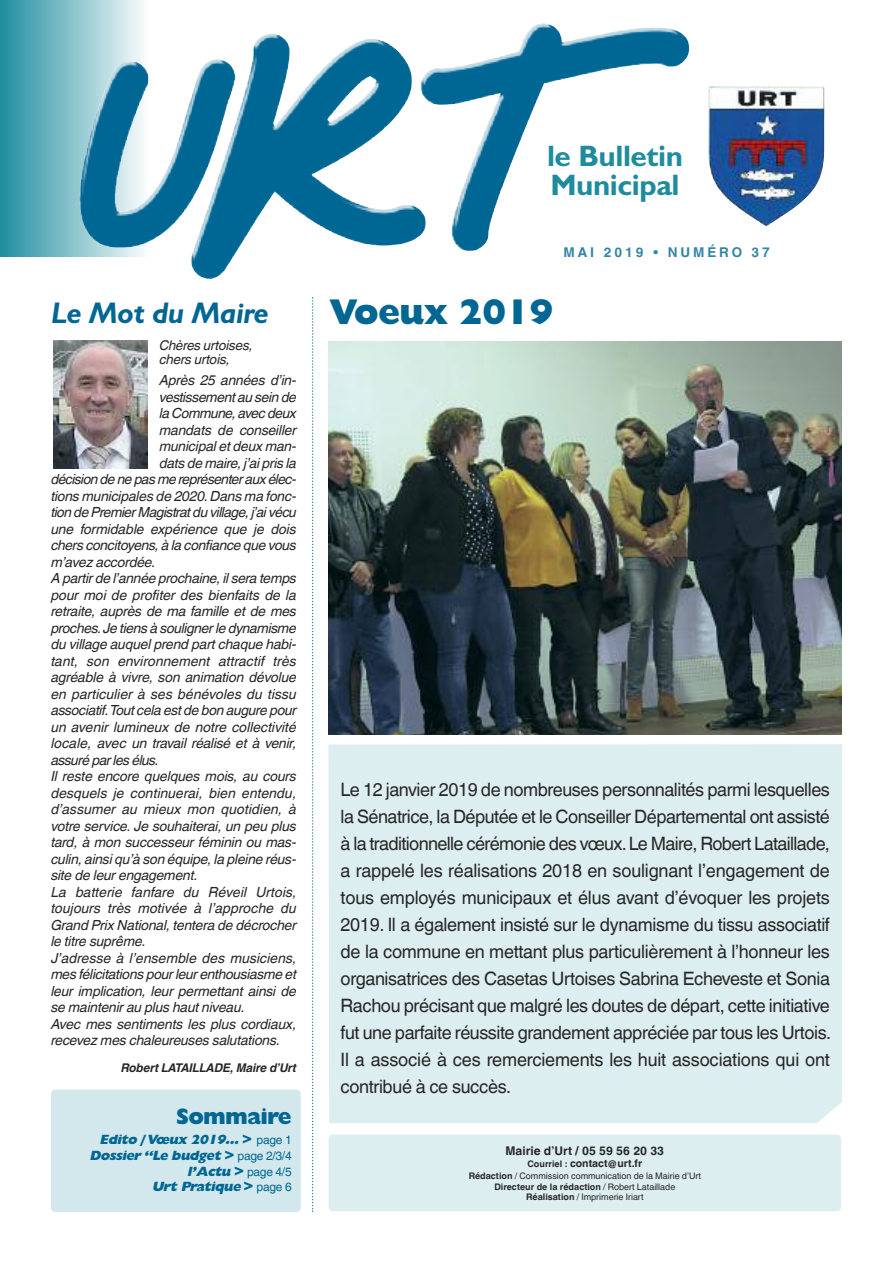
<style>
.page{position:relative;width:893px;height:1263px;background:#fff}
.page>*{position:absolute;margin:0;border:0;box-sizing:border-box;transform-origin:0 0}
.t1{font:800 36px "Gill Sans Std";letter-spacing:-.025em;color:#006693}
.t2{font:italic 700 30px "Gill Sans Std";letter-spacing:-.015em;color:#006693}
.t3{font:700 29.7px/29.7px "Gill Sans Std";letter-spacing:-.015em;color:#1e8c9e}
.t4{font:800 22.5px "Gill Sans Std";letter-spacing:-.035em;color:#006693}
.t5{font:18.45px/27px "Helvetica World";letter-spacing:-.01em;color:#272627;text-align:justify}
.t6{font:italic 13.95px "Helvetica World";letter-spacing:-.015em;color:#272627}
.t7{font:italic 13.95px "Helvetica World";letter-spacing:.005em;color:#272627}
.t8{font:italic 13.95px "Helvetica World";letter-spacing:-.04em;color:#272627}
.t9{font:italic 13.95px "Helvetica World";letter-spacing:-.045em;color:#272627}
.t10{font:italic 13.95px "Helvetica World";letter-spacing:-.035em;color:#272627}
.t11{font:italic 800 13.5px/15.8px "Gill Sans Std";color:#006693;text-align:right}
.t12{font:italic 13.5px/14.2px "Helvetica World";letter-spacing:-.015em;color:#272627}
.t13{font:700 13.5px "Helvetica World";letter-spacing:.215em;color:#3385a8}
.t14{font:italic 700 12px "Helvetica World";letter-spacing:-.015em;color:#272627}
.t15{font:700 12px "Helvetica World";color:#272627}
.t16{font:12px "Helvetica World";color:#006693}
.t17{font:700 10.5px "Helvetica World";color:#272627}
.t18{font:9px/10.5px "Helvetica World";color:#272627;text-align:center}
.s1{font-style:normal;font-size:15px}
.s2{font-family:"Helvetica World";font-weight:400;font-style:normal;font-size:12px}
.s3{font-family:"Gill Sans Std";font-weight:800;font-style:italic;font-size:13.5px}
.s4{font-family:"Gill Sans Std";font-weight:800;font-size:15px}
.s5{font-size:9px}
.s6{font-weight:700}
</style>
<div class="page">
<div style="left:0;top:0;width:148px;height:257px;background:linear-gradient(to right,#208d9f,#f9fcfc)"></div>
<img style="left:708px;top:86px;width:116px;height:129px">
<div style="left:328px;top:744px;width:514px;height:379px;background:#ddeef0"></div>
<svg style="left:312px;top:297px;width:1px;height:915px"></svg>
<div style="left:51px;top:1089px;width:250px;height:123px;background:#d2e8ec;border-radius:4px"></div>
<div style="left:329px;top:1134px;width:512px;height:77px;background:#ddeef0;border-radius:4px"></div>
<img style="left:80px;top:23px;width:609px;height:256px">
<img style="left:328px;top:341px;width:514px;height:393px">
<img style="left:54px;top:340px;width:94px;height:128px">
<h2 class="t2" style="left:51px;top:302px;width:219px">Le Mot du Maire</h2>
<p class="t12" style="left:160px;top:337px;width:95px">Chères urtoises, chers urtois,</p>
<p class="t6" style="left:160px;top:369px;width:138px">Après 25 années d’in-</p>
<p class="t6" style="left:160px;top:385px;width:139px">vestissement au sein de</p>
<p class="t10" style="left:160px;top:402px;width:139px">la Commune, avec deux</p>
<p class="t6" style="left:160px;top:418px;width:139px">mandats de conseiller</p>
<p class="t6" style="left:160px;top:435px;width:138px">municipal et deux man-</p>
<p class="t6" style="left:160px;top:451px;width:139px">dats de maire, j’ai pris la</p>
<p class="t9" style="left:51px;top:468px;width:247px">décision de ne pas me représenter aux élec-</p>
<p class="t6" style="left:51px;top:484px;width:247px">tions municipales de 2020.Dans ma fonc-</p>
<p class="t8" style="left:51px;top:501px;width:247px">tion de Premier Magistrat du village, j’ai vécu</p>
<p class="t6" style="left:51px;top:517px;width:247px">une formidable expérience que je dois</p>
<p class="t6" style="left:51px;top:534px;width:247px">chers concitoyens, à la confiance que vous</p>
<p class="t6" style="left:51px;top:550px;width:106px">m’avez accordée.</p>
<p class="t6" style="left:51px;top:567px;width:247px">A partir de l’année prochaine, il sera temps</p>
<p class="t6" style="left:51px;top:583px;width:247px">pour moi de profiter des bienfaits de la</p>
<p class="t6" style="left:51px;top:600px;width:247px">retraite, auprès de ma famille et de mes</p>
<p class="t6" style="left:51px;top:616px;width:247px">proches.Je tiens à souligner le dynamisme</p>
<p class="t6" style="left:51px;top:633px;width:247px">du village auquel prend part chaque habi-</p>
<p class="t7" style="left:51px;top:649px;width:247px">tant, son environnement attractif très</p>
<p class="t6" style="left:51px;top:666px;width:247px">agréable à vivre, son animation dévolue</p>
<p class="t7" style="left:51px;top:682px;width:247px">en particulier à ses bénévoles du tissu</p>
<p class="t6" style="left:51px;top:699px;width:247px">associatif.Tout cela est de bon augure pour</p>
<p class="t6" style="left:51px;top:715px;width:247px">un avenir lumineux de notre collectivité</p>
<p class="t6" style="left:51px;top:732px;width:247px">locale, avec un travail réalisé et à venir,</p>
<p class="t8" style="left:51px;top:748px;width:110px">assuré par les élus.</p>
<p class="t6" style="left:51px;top:765px;width:247px">Il reste encore quelques mois, au cours</p>
<p class="t7" style="left:51px;top:781px;width:247px">desquels je continuerai, bien entendu,</p>
<p class="t7" style="left:51px;top:798px;width:247px">d’assumer au mieux mon quotidien, à</p>
<p class="t6" style="left:51px;top:814px;width:247px">votre service. Je souhaiterai, un peu plus</p>
<p class="t6" style="left:51px;top:831px;width:247px">tard, à mon successeur féminin ou mas-</p>
<p class="t6" style="left:51px;top:847px;width:247px">culin, ainsi qu’à son équipe, la pleine réus-</p>
<p class="t6" style="left:51px;top:864px;width:148px">site de leur engagement.</p>
<p class="t7" style="left:51px;top:880px;width:247px">La batterie fanfare du Réveil Urtois,</p>
<p class="t7" style="left:51px;top:897px;width:247px">toujours très motivée à l’approche du</p>
<p class="t6" style="left:51px;top:913px;width:247px">Grand Prix National, tentera de décrocher</p>
<p class="t6" style="left:51px;top:930px;width:96px">le titre suprême.</p>
<p class="t7" style="left:51px;top:946px;width:247px">J’adresse à l’ensemble des musiciens,</p>
<p class="t6" style="left:51px;top:963px;width:247px">mes félicitations pour leur enthousiasme et</p>
<p class="t6" style="left:51px;top:979px;width:247px">leur implication, leur permettant ainsi de</p>
<p class="t6" style="left:51px;top:996px;width:195px">se maintenir au plus haut niveau.</p>
<p class="t6" style="left:51px;top:1012px;width:247px">Avec mes sentiments les plus cordiaux,</p>
<p class="t6" style="left:51px;top:1029px;width:231px">recevez mes chaleureuses salutations.</p>
<p class="t14" style="left:121px;top:1058px;width:177px">Robert LATAILLADE, Maire d’Urt</p>
<h3 class="t4" style="left:176px;top:1107px;width:117px">Sommaire</h3>
<p class="t11" style="left:89px;top:1133px;width:204px">Edito / Vœux 2019… <span class="s1">&gt;</span> <span class="s2">pag e 1<br></span>Dossier “Le budget <span class="s1">&gt;</span> <span class="s2">p a g e 2 / 3 / 4</span></p>
<p class="t16" style="left:187px;top:1161px;width:106px"><span class="s3">l’Actu</span><span class="s4">&gt;</span> page 4/5</p>
<p class="t11" style="left:152px;top:1180px;width:141px">Urt Pratique <span class="s1">&gt;</span> <span class="s2">page 6</span></p>
<h3 class="t3" style="left:547px;top:144px;width:138px">le Bulletin<br>Municipal</h3>
<p class="t13" style="left:564px;top:241px;width:208px">MAI 2019 • NuMéro 37</p>
<h1 class="t1" style="left:329px;top:298px;width:226px">Voeux 2019</h1>
<p class="t5" style="left:341px;top:774px;width:492px">Le 12 janvier 2019 de nombreuses personnalités parmi lesquelles la Sénatrice, la Députée et le Conseiller Départemental ont assisté à la traditionnelle cérémonie des vœux.Le Maire, Robert Lataillade, a rappelé les réalisations 2018 en soulignant l’engagement de tous employés municipaux et élus avant d’évoquer les projets 2019. Il a également insisté sur le dynamisme du tissu associatif de la commune en mettant plus particulièrement à l’honneur les organisatrices des Casetas Urtoises Sabrina Echeveste et Sonia Rachou précisant que malgré les doutes de départ, cette initiative fut une parfaite réussite grandement appréciée par tous les Urtois.<br>Il a associé à ces remerciements les huit associations qui ont contribué à ce succès.</p>
<p class="t15" style="left:505px;top:1141px;width:160px">Mairie d’urt / 05 59 56 20 33</p>
<p class="t17" style="left:527px;top:1155px;width:116px"><span class="s5">Courriel :</span> contact@urt.fr</p>
<p class="t18" style="left:469px;top:1170px;width:234px"><span class="s6">rédaction</span> / Commission communication de la Mairie d’Urt<br><span class="s6">Directeur de la rédaction</span> / Robert Lataillade<br><span class="s6">réalisation</span> / Imprimerie Iriart</p>
</div>
